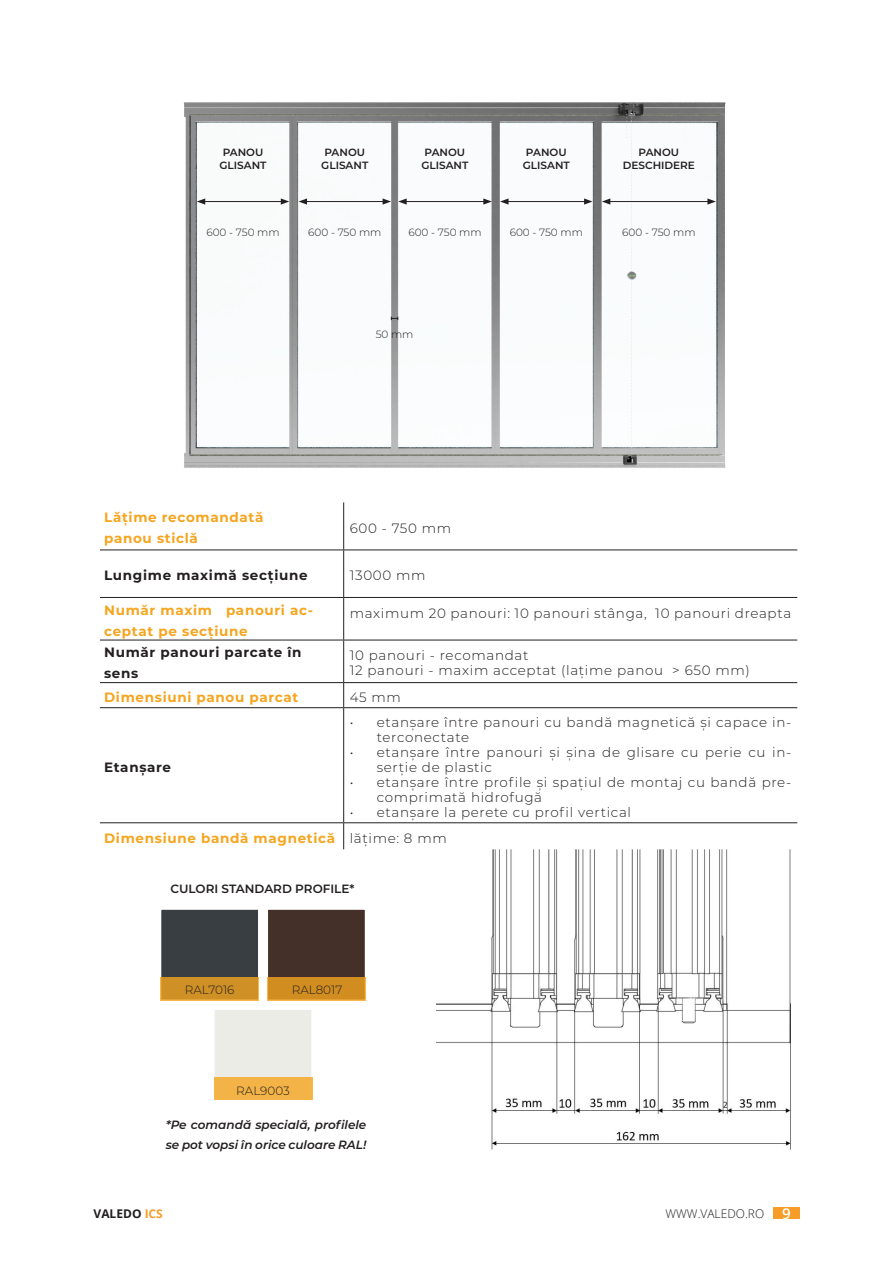
<style>
.page{position:relative;width:893px;height:1263px;background:#fff}
.page>*{position:absolute;margin:0;border:0;box-sizing:border-box;transform-origin:0 0}
.t1{font:300 13.5px/15px "Montserrat";letter-spacing:.05em;color:#231f20}
.t2{font:700 13.5px/21px "Montserrat";letter-spacing:.05em;color:#f5a51e}
.t3{font:700 13.5px/21px "Montserrat";letter-spacing:.05em;color:#231f20}
.t4{font:italic 600 12px/19.5px "Montserrat";color:#231f20}
.t5{font:600 12px "Montserrat";color:#231f20}
.t6{font:300 12px "Montserrat";color:#231f20}
.t7{font:300 12px "Open Sans";color:#211e1e}
.t8{font:700 12px "Open Sans";color:#211e1e}
.t9{font:600 10.5px "Montserrat";color:#231f20}
.t10{font:300 10.5px "Montserrat";color:#231f20}
.s1{color:#f89c28}
.s2{font-weight:600;font-size:15px;color:#fff}
</style>
<div class="page">
<div style="left:773px;top:1207px;width:27px;height:12px;background:#f89c28"></div>
<img style="left:437px;top:849px;width:354px;height:301px">
<div style="left:213px;top:1008px;width:100px;height:93px;background:#ecece7;border:2px solid #fff"></div>
<div style="left:214px;top:1077px;width:98px;height:23px;background:#f3b346"></div>
<div style="left:160px;top:908px;width:100px;height:93px;background:#383e42;border:2px solid #fff"></div>
<div style="left:266px;top:908px;width:100px;height:93px;background:#442f29;border:2px solid #fff"></div>
<div style="left:161px;top:977px;width:98px;height:23px;background:#cf9025"></div>
<div style="left:267px;top:977px;width:99px;height:23px;background:#d18d20"></div>
<svg style="left:100px;top:550px;width:243px;height:274px"></svg>
<svg style="left:344px;top:502px;width:453px;height:347px"></svg>
<hr style="left:343px;top:502px;width:1px;height:47px;background:#231f20">
<hr style="left:100px;top:549px;width:244px;height:1px;background:#231f20">
<hr style="left:344px;top:549px;width:453px;height:1px;background:#231f20">
<hr style="left:343px;top:550px;width:1px;height:47px;background:#231f20">
<hr style="left:100px;top:597px;width:244px;height:1px;background:#231f20">
<hr style="left:344px;top:597px;width:453px;height:1px;background:#231f20">
<hr style="left:343px;top:598px;width:1px;height:42px;background:#231f20">
<hr style="left:100px;top:640px;width:244px;height:1px;background:#231f20">
<hr style="left:344px;top:640px;width:453px;height:1px;background:#231f20">
<hr style="left:343px;top:640px;width:1px;height:42px;background:#231f20">
<hr style="left:100px;top:682px;width:244px;height:1px;background:#231f20">
<hr style="left:344px;top:682px;width:453px;height:1px;background:#231f20">
<svg style="left:343px;top:683px;width:1px;height:24px"></svg>
<hr style="left:343px;top:708px;width:1px;height:114px;background:#231f20">
<svg style="left:343px;top:823px;width:1px;height:26px"></svg>
<hr style="left:100px;top:707px;width:244px;height:1px;background:#231f20">
<hr style="left:344px;top:707px;width:453px;height:1px;background:#231f20">
<hr style="left:100px;top:822px;width:244px;height:1px;background:#231f20">
<hr style="left:344px;top:822px;width:453px;height:1px;background:#231f20">
<img style="left:184px;top:102px;width:542px;height:366px">
<hr style="left:506px;top:201px;width:81px;height:1px;background:#231f20">
<svg style="left:500px;top:198px;width:8px;height:7px"></svg>
<svg style="left:584px;top:198px;width:9px;height:7px"></svg>
<hr style="left:608px;top:201px;width:102px;height:1px;background:#231f20">
<svg style="left:602px;top:198px;width:8px;height:7px"></svg>
<svg style="left:707px;top:198px;width:9px;height:7px"></svg>
<hr style="left:404px;top:201px;width:82px;height:1px;background:#231f20">
<svg style="left:398px;top:198px;width:9px;height:7px"></svg>
<svg style="left:483px;top:198px;width:9px;height:7px"></svg>
<hr style="left:305px;top:201px;width:80px;height:1px;background:#231f20">
<svg style="left:299px;top:198px;width:8px;height:7px"></svg>
<svg style="left:383px;top:198px;width:8px;height:7px"></svg>
<hr style="left:203px;top:201px;width:80px;height:1px;background:#231f20">
<svg style="left:197px;top:198px;width:8px;height:7px"></svg>
<svg style="left:281px;top:198px;width:8px;height:7px"></svg>
<svg style="left:391px;top:317px;width:7px;height:3px"></svg>
<p class="t9" style="left:223px;top:144px;width:42px">PANOU</p>
<p class="t9" style="left:219px;top:158px;width:49px">GLISANT</p>
<p class="t10" style="left:206px;top:226px;width:75px">600 - 750 mm</p>
<p class="t9" style="left:324px;top:144px;width:42px">PANOU</p>
<p class="t9" style="left:321px;top:158px;width:49px">GLISANT</p>
<p class="t10" style="left:308px;top:226px;width:75px">600 - 750 mm</p>
<p class="t9" style="left:425px;top:144px;width:42px">PANOU</p>
<p class="t9" style="left:421px;top:158px;width:49px">GLISANT</p>
<p class="t10" style="left:408px;top:226px;width:75px">600 - 750 mm</p>
<p class="t9" style="left:526px;top:144px;width:42px">PANOU</p>
<p class="t9" style="left:523px;top:158px;width:49px">GLISANT</p>
<p class="t10" style="left:510px;top:226px;width:75px">600 - 750 mm</p>
<p class="t10" style="left:376px;top:327px;width:39px">50 mm</p>
<p class="t9" style="left:639px;top:144px;width:42px">PANOU</p>
<p class="t9" style="left:623px;top:158px;width:74px">DESCHIDERE</p>
<p class="t10" style="left:622px;top:226px;width:75px">600 - 750 mm</p>
<p class="t2" style="left:104px;top:506px;width:161px">Lățime recomandată</p>
<p class="t2" style="left:104px;top:527px;width:95px">panou sticlă</p>
<p class="t1" style="left:350px;top:520px;width:103px">600 - 750 mm</p>
<p class="t3" style="left:104px;top:564px;width:205px">Lungime maximă secțiune</p>
<p class="t1" style="left:350px;top:567px;width:77px">13000 mm</p>
<p class="t2" style="left:104px;top:599px;width:210px">Număr maxim panouri ac&shy;ceptat pe secțiune</p>
<p class="t1" style="left:350px;top:605px;width:443px">maximum 20 panouri: 10 panouri stânga, 10 panouri dreapta</p>
<p class="t3" style="left:104px;top:641px;width:199px">Număr panouri parcate în sens</p>
<p class="t1" style="left:350px;top:648px;width:180px">10 panouri - recomandat</p>
<p class="t1" style="left:350px;top:663px;width:402px">12 panouri - maxim acceptat (lațime panou &gt; 650 mm)</p>
<p class="t2" style="left:104px;top:686px;width:196px">Dimensiuni panou parcat</p>
<p class="t1" style="left:350px;top:689px;width:53px">45 mm</p>
<p class="t3" style="left:104px;top:756px;width:68px">Etanșare</p>
<p class="t1" style="left:377px;top:714px;width:416px;text-indent:-27px">• etanșare între panouri cu bandă magnetică și capace in&shy;terconectate</p>
<p class="t1" style="left:377px;top:744px;width:416px;text-indent:-27px">• etanșare între panouri și șina de glisare cu perie cu in&shy;serție de plastic</p>
<p class="t1" style="left:377px;top:774px;width:416px;text-indent:-27px">• etanșare între profile și spațiul de montaj cu bandă pre&shy;comprimată hidrofugă</p>
<p class="t1" style="left:350px;top:804px;width:283px">• etanșare la perete cu profil vertical</p>
<p class="t2" style="left:104px;top:827px;width:233px">Dimensiune bandă magnetică</p>
<p class="t1" style="left:350px;top:830px;width:99px">lățime: 8 mm</p>
<p class="t5" style="left:170px;top:880px;width:186px">CULORI STANDARD PROFILE*</p>
<p class="t6" style="left:185px;top:982px;width:51px">RAL7016</p>
<p class="t6" style="left:292px;top:982px;width:52px">RAL8017</p>
<p class="t6" style="left:236px;top:1082px;width:55px">RAL9003</p>
<p class="t4" style="left:166px;top:1115px;width:202px">*Pe comandă specială, profilele se pot vopsi în orice culoare RAL!</p>
<p class="t8" style="left:94px;top:1205px;width:71px">VALEDO <span class="s1">ICS</span></p>
<p class="t7" style="left:665px;top:1205px;width:127px">WWW.VALEDO.RO <span class="s2">9</span></p>
</div>
